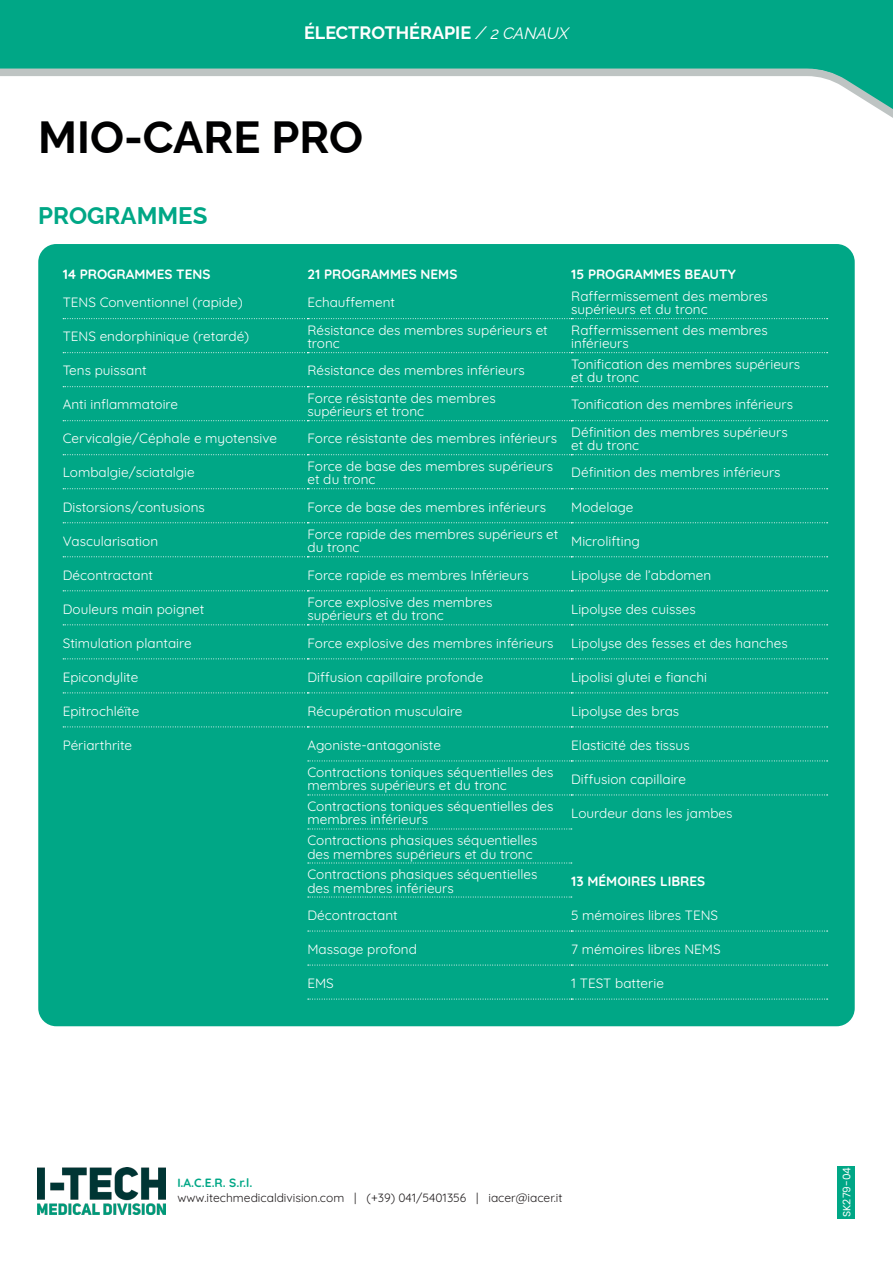
<style>
.page{position:relative;width:893px;height:1263px;background:#fff}
.page>*{position:absolute;margin:0;border:0;box-sizing:border-box;transform-origin:0 0}
.t1{font:700 45px "Raleway";color:#000001}
.t2{font:700 24px "Raleway";color:#00a786}
.t3{font:700 18px "Raleway";color:#fff}
.t4{font:13.5px/13.5px "Quicksand";color:#fff}
.t5{font:700 13.5px "Quicksand";color:#fff}
.t6{font:12px "Quicksand";color:#231f20}
.t7{font:700 12px "Quicksand";color:#00a786}
.t8{font:10.5px "Poppins";color:#fff}
.s1{font-weight:400;font-style:italic}
.s2{font-weight:400;font-style:italic;font-size:16.5px}
</style>
<div class="page">
<div style="left:0;top:0;width:893px;height:65px;background:#00a786"></div>
<svg style="left:0;top:65px;width:893px;height:53px"></svg>
<div style="left:837px;top:1166px;width:18px;height:53px;background:#00a786"></div>
<div style="left:38px;top:244px;width:817px;height:782px;background:#00a786;border-radius:18px"></div>
<svg style="left:63px;top:352px;width:765px;height:1px"></svg>
<svg style="left:63px;top:386px;width:765px;height:1px"></svg>
<svg style="left:63px;top:420px;width:765px;height:1px"></svg>
<svg style="left:63px;top:454px;width:765px;height:1px"></svg>
<svg style="left:63px;top:488px;width:765px;height:1px"></svg>
<svg style="left:63px;top:522px;width:765px;height:1px"></svg>
<svg style="left:63px;top:556px;width:765px;height:1px"></svg>
<svg style="left:63px;top:590px;width:765px;height:1px"></svg>
<svg style="left:63px;top:624px;width:765px;height:1px"></svg>
<svg style="left:63px;top:658px;width:765px;height:1px"></svg>
<svg style="left:63px;top:692px;width:765px;height:1px"></svg>
<svg style="left:63px;top:726px;width:765px;height:1px"></svg>
<svg style="left:308px;top:760px;width:520px;height:1px"></svg>
<svg style="left:308px;top:829px;width:264px;height:1px"></svg>
<svg style="left:308px;top:863px;width:264px;height:1px"></svg>
<svg style="left:308px;top:897px;width:264px;height:1px"></svg>
<svg style="left:308px;top:931px;width:520px;height:1px"></svg>
<svg style="left:308px;top:965px;width:520px;height:1px"></svg>
<svg style="left:308px;top:999px;width:520px;height:1px"></svg>
<svg style="left:63px;top:318px;width:765px;height:1px"></svg>
<svg style="left:308px;top:794px;width:520px;height:1px"></svg>
<img style="left:38px;top:1168px;width:127px;height:46px">
<p class="t3" style="left:304px;top:18px;width:266px">ÉLECTROTHÉRAPIE <span class="s1">/</span> <span class="s2">2 CANAUX</span></p>
<p class="t1" style="left:38px;top:101px;width:326px">MIO-CARE PRO</p>
<p class="t2" style="left:38px;top:197px;width:171px">PROGRAMMES</p>
<p class="t5" style="left:63px;top:263px;width:149px">14 PROGRAMMES TENS</p>
<p class="t5" style="left:307px;top:263px;width:151px">21 PROGRAMMES NEMS</p>
<p class="t5" style="left:571px;top:263px;width:166px">15 PROGRAMMES BEAUTY</p>
<p class="t4" style="left:63px;top:294px;width:181px">TENS Conventionnel (rapide)</p>
<p class="t4" style="left:307px;top:294px;width:89px">Echauffement</p>
<p class="t4" style="left:571px;top:288px;width:198px">Raffermissement des membres supérieurs et du tronc</p>
<p class="t4" style="left:63px;top:328px;width:188px">TENS endorphinique (retardé)</p>
<p class="t4" style="left:307px;top:322px;width:242px">Résistance des membres supérieurs et tronc</p>
<p class="t4" style="left:571px;top:322px;width:198px">Raffermissement des membres inférieurs</p>
<p class="t4" style="left:63px;top:362px;width:86px">Tens puissant</p>
<p class="t4" style="left:307px;top:362px;width:219px">Résistance des membres inférieurs</p>
<p class="t4" style="left:571px;top:356px;width:230px">Tonification des membres supérieurs</p>
<p class="t4" style="left:571px;top:369px;width:70px">et du tronc</p>
<p class="t4" style="left:63px;top:396px;width:117px">Anti inflammatoire</p>
<p class="t4" style="left:307px;top:390px;width:190px">Force résistante des membres supérieurs et tronc</p>
<p class="t4" style="left:571px;top:396px;width:223px">Tonification des membres inférieurs</p>
<p class="t4" style="left:63px;top:431px;width:216px">Cervicalgie/Céphale e myotensive</p>
<p class="t4" style="left:307px;top:431px;width:251px">Force résistante des membres inférieurs</p>
<p class="t4" style="left:571px;top:424px;width:218px">Définition des membres supérieurs</p>
<p class="t4" style="left:571px;top:437px;width:70px">et du tronc</p>
<p class="t4" style="left:63px;top:465px;width:134px">Lombalgie/sciatalgie</p>
<p class="t4" style="left:307px;top:458px;width:247px">Force de base des membres supérieurs et du tronc</p>
<p class="t4" style="left:571px;top:465px;width:211px">Définition des membres inférieurs</p>
<p class="t4" style="left:63px;top:499px;width:144px">Distorsions/contusions</p>
<p class="t4" style="left:307px;top:499px;width:240px">Force de base des membres inférieurs</p>
<p class="t4" style="left:571px;top:499px;width:64px">Modelage</p>
<p class="t4" style="left:63px;top:533px;width:97px">Vascularisation</p>
<p class="t4" style="left:307px;top:526px;width:253px">Force rapide des membres supérieurs et du tronc</p>
<p class="t4" style="left:571px;top:533px;width:70px">Microlifting</p>
<p class="t4" style="left:63px;top:567px;width:92px">Décontractant</p>
<p class="t4" style="left:307px;top:567px;width:223px">Force rapide es membres Inférieurs</p>
<p class="t4" style="left:571px;top:567px;width:142px">Lipolyse de l’abdomen</p>
<p class="t4" style="left:63px;top:601px;width:143px">Douleurs main poignet</p>
<p class="t4" style="left:307px;top:594px;width:186px">Force explosive des membres supérieurs et du tronc</p>
<p class="t4" style="left:571px;top:601px;width:126px">Lipolyse des cuisses</p>
<p class="t4" style="left:63px;top:635px;width:130px">Stimulation plantaire</p>
<p class="t4" style="left:307px;top:635px;width:248px">Force explosive des membres inférieurs</p>
<p class="t4" style="left:571px;top:635px;width:218px">Lipolyse des fesses et des hanches</p>
<p class="t4" style="left:63px;top:669px;width:77px">Epicondylite</p>
<p class="t4" style="left:307px;top:669px;width:177px">Diffusion capillaire profonde</p>
<p class="t4" style="left:571px;top:669px;width:137px">Lipolisi glutei e fianchi</p>
<p class="t4" style="left:63px;top:703px;width:78px">Epitrochléïte</p>
<p class="t4" style="left:307px;top:703px;width:157px">Récupération musculaire</p>
<p class="t4" style="left:571px;top:703px;width:110px">Lipolyse des bras</p>
<p class="t4" style="left:63px;top:737px;width:71px">Périarthrite</p>
<p class="t4" style="left:307px;top:737px;width:135px">Agoniste-antagoniste</p>
<p class="t4" style="left:571px;top:737px;width:120px">Elasticité des tissus</p>
<p class="t4" style="left:307px;top:764px;width:248px">Contractions toniques séquentielles des membres supérieurs et du tronc</p>
<p class="t4" style="left:571px;top:771px;width:116px">Diffusion capillaire</p>
<p class="t4" style="left:307px;top:798px;width:248px">Contractions toniques séquentielles des membres inférieurs</p>
<p class="t4" style="left:571px;top:805px;width:163px">Lourdeur dans les jambes</p>
<p class="t4" style="left:307px;top:832px;width:232px">Contractions phasiques séquentielles des membres supérieurs et du tronc</p>
<p class="t4" style="left:307px;top:866px;width:232px">Contractions phasiques séquentielles des membres inférieurs</p>
<p class="t5" style="left:571px;top:870px;width:136px">13 MÉMOIRES LIBRES</p>
<p class="t4" style="left:307px;top:907px;width:92px">Décontractant</p>
<p class="t4" style="left:571px;top:907px;width:148px">5 mémoires libres TENS</p>
<p class="t4" style="left:307px;top:941px;width:111px">Massage profond</p>
<p class="t4" style="left:571px;top:941px;width:151px">7 mémoires libres NEMS</p>
<p class="t4" style="left:307px;top:975px;width:28px">EMS</p>
<p class="t4" style="left:571px;top:975px;width:94px">1 TEST batterie</p>
<p class="t7" style="left:177px;top:1174px;width:77px">I.A.C.E.R. S.r.l.</p>
<p class="t6" style="left:177px;top:1188px;width:387px">www.itechmedicaldivision.com | (+39) 041/5401356 | iacer@iacer.it</p>
<p class="t8" style="left:841px;top:1217px;width:51px;rotate:-90deg">SK279-04</p>
</div>
